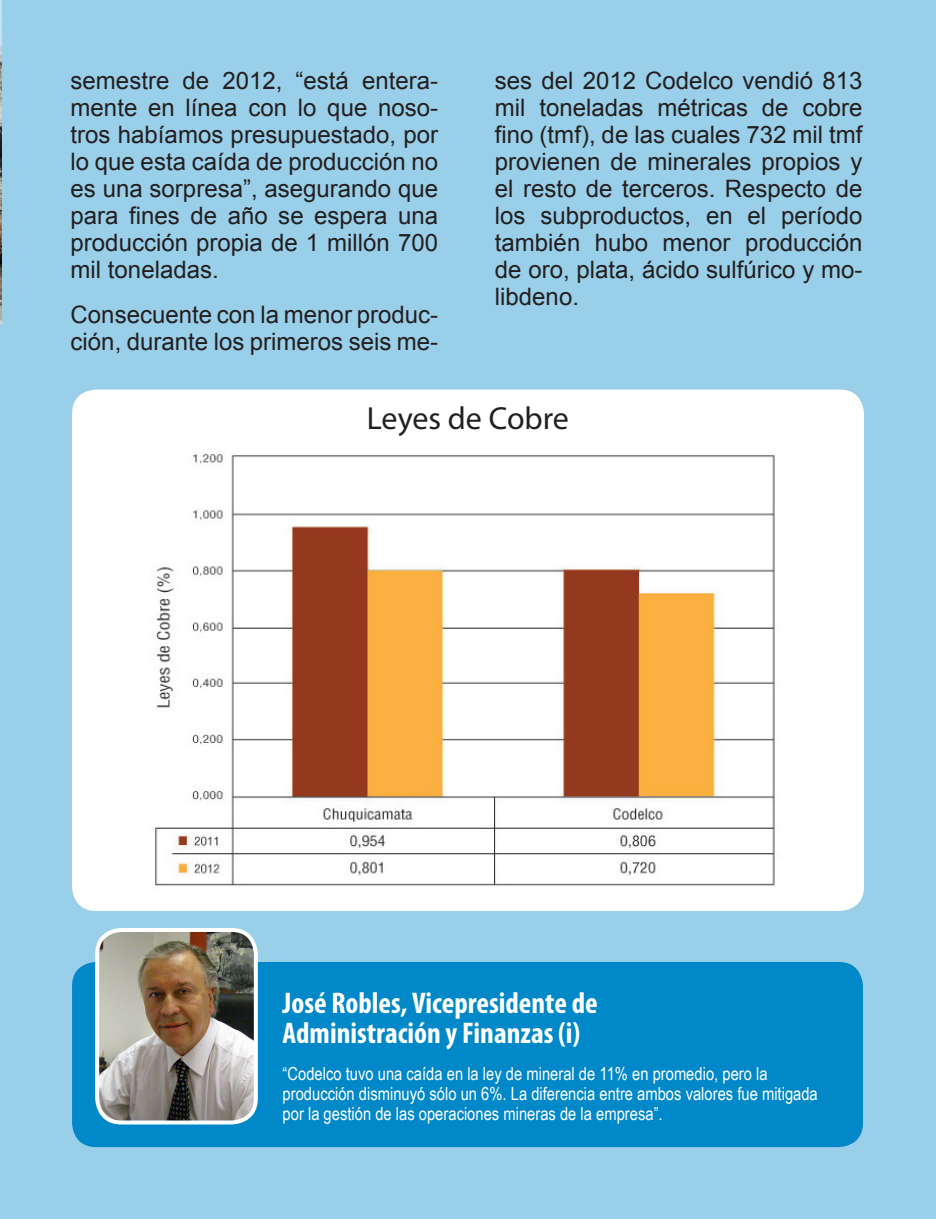
<style>
.page{position:relative;width:936px;height:1219px;background:#fff}
.page>*{position:absolute;margin:0;border:0;box-sizing:border-box;transform-origin:0 0}
.t1{font:32px "Myriad Pro";color:#231f20}
.t2{font:700 condensed 30px "Myriad Pro";color:#fff}
.t3{font:24px/27px "Arial";color:#231f20;text-align:justify}
.t4{font:18px/20px "Arial Narrow";color:#fff}
</style>
<div class="page">
<div style="left:0;top:0;width:935px;height:1219px;background:#9acfe9"></div>
<div style="left:72px;top:390px;width:791px;height:521px;background:#fff;border-radius:24px"></div>
<img style="left:154px;top:454px;width:621px;height:432px">
<div style="left:72px;top:962px;width:790px;height:185px;background:#0088c8;border-radius:24px"></div>
<img style="left:100px;top:931px;width:155px;height:191px">
<div style="left:95px;top:928px;width:163px;height:196px;border:4px solid #fff;border-radius:24px"></div>
<img style="left:0;top:0;width:1px;height:325px">
<p class="t3" style="left:71px;top:68px;width:369px">semestre de 2012, “está entera&shy;mente en línea con lo que noso&shy;tros habíamos presupuestado, por lo que esta caída de producción no es una sorpresa”, asegurando que para fines de año se espera una producción propia de 1 millón 700 mil toneladas.</p>
<p class="t3" style="left:71px;top:301px;width:369px">Consecuente con la menor produc&shy;ción, durante los primeros seis me-</p>
<p class="t3" style="left:495px;top:68px;width:369px">ses del 2012 Codelco vendió 813 mil toneladas métricas de cobre fino (tmf), de las cuales 732 mil tmf provienen de minerales propios y el resto de terceros. Respecto de los subproductos, en el período también hubo menor producción de oro, plata, ácido sulfúrico y mo&shy;libdeno.</p>
<p class="t1" style="left:367px;top:398px;width:203px">Leyes de Cobre</p>
<p class="t2" style="left:282px;top:984px;width:316px">José Robles, Vicepresidente de</p>
<p class="t2" style="left:282px;top:1014px;width:299px">Administración y Finanzas (i)</p>
<p class="t4" style="left:282px;top:1062px;width:536px">“Codelco tuvo una caída en la ley de mineral de 11% en promedio, pero la producción disminuyó sólo un 6%. La diferencia entre ambos valores fue mitigada por la gestión de las operaciones mineras de la empresa”.</p>
</div>
